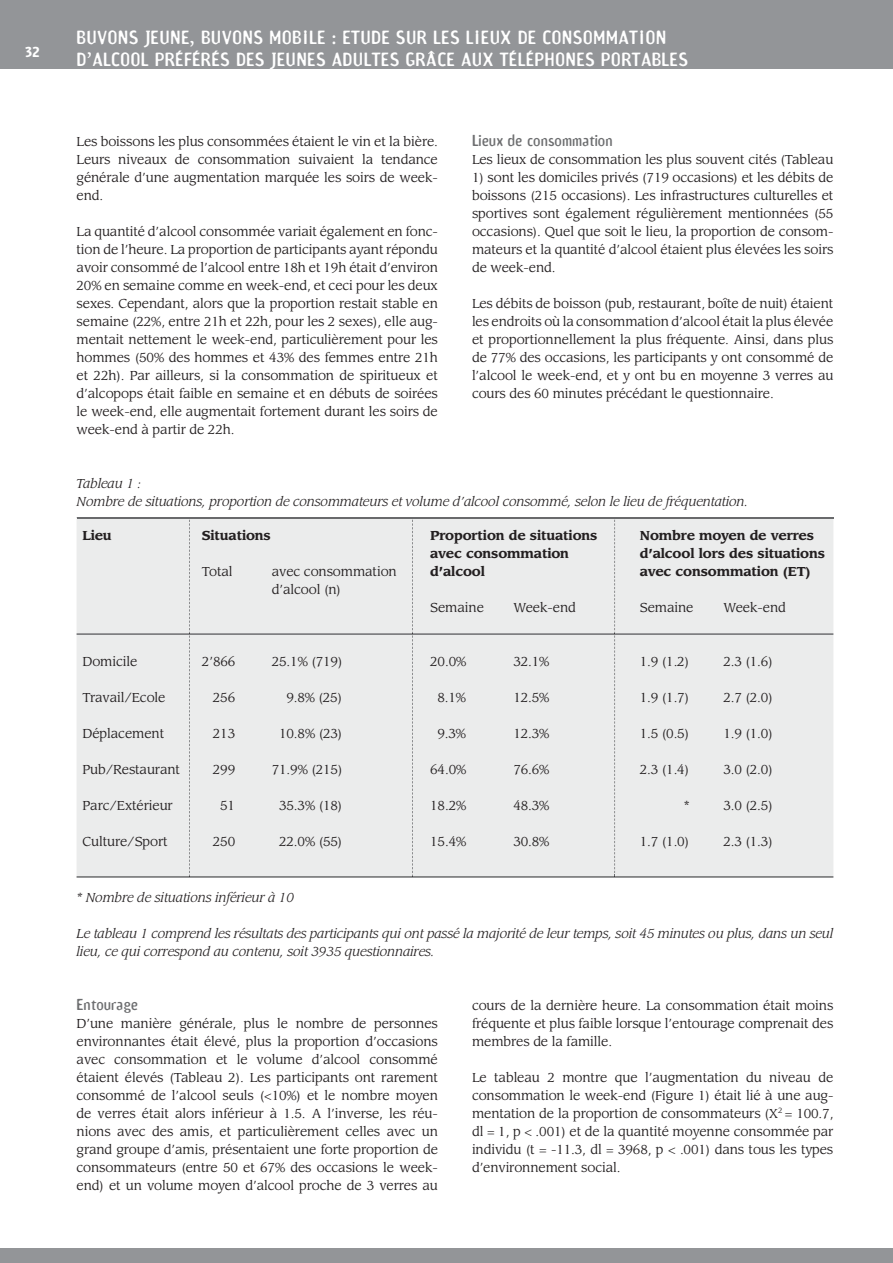
<style>
.page{position:relative;width:893px;height:1263px;background:#fff}
.page>*{position:absolute;margin:0;border:0;box-sizing:border-box;transform-origin:0 0}
.t1{font:18px/21.6px "Amoebia Sans";letter-spacing:.02em;color:#fff}
.t2{font:15px "Amoebia Sans";color:#6d6e70}
.t3{font:700 13.5px "Amoebia";color:#fff}
.t4{font:12.75px/18px "Leawood";letter-spacing:-.01em;color:#231f20;text-align:justify}
.t5{font:italic 12.75px/18px "Leawood";letter-spacing:-.01em;color:#231f20}
.t6{font:700 12.75px/18px "Leawood";letter-spacing:-.01em;color:#231f20}
</style>
<div class="page">
<div style="left:0;top:0;width:893px;height:68px;background:#939598"></div>
<div style="left:0;top:1249px;width:893px;height:14px;background:#939598"></div>
<div style="left:77px;top:517px;width:756px;height:361px;background:#ebecec"></div>
<p class="t3" style="left:26px;top:46px;width:15px">32</p>
<h1 class="t1" style="left:77px;top:28px;width:613px">BUVONS JEUNE, BUVONS MOBILE : ETUDE SUR LES LIEUX DE CONSOMMATION<br>D’ALCOOL PRÉFÉRÉS DES JEUNES ADULTES GRÂCE AUX TÉLÉPHONES PORTABLES</h1>
<p class="t4" style="left:77px;top:133px;width:363px">Les boissons les plus consommées étaient le vin et la bière.<br>Leurs niveaux de consommation suivaient la tendance générale d’une augmentation marquée les soirs de week&shy;end.</p>
<p class="t4" style="left:77px;top:223px;width:363px">La quantité d’alcool consommée variait également en fonc&shy;tion de l’heure. La proportion de participants ayant répondu avoir consommé de l’alcool entre 18h et 19h était d’environ 20% en semaine comme en week-end, et ceci pour les deux sexes. Cependant, alors que la proportion restait stable en semaine (22%, entre 21h et 22h, pour les 2 sexes), elle aug&shy;mentait nettement le week-end, particulièrement pour les hommes (50% des hommes et 43% des femmes entre 21h et 22h). Par ailleurs, si la consommation de spiritueux et d’alcopops était faible en semaine et en débuts de soirées le week-end, elle augmentait fortement durant les soirs de week-end à partir de 22h.</p>
<p class="t2" style="left:472px;top:133px;width:142px">Lieux de consommation</p>
<p class="t4" style="left:472px;top:151px;width:363px">Les lieux de consommation les plus souvent cités (Tableau</p>
<p class="t4" style="left:472px;top:169px;width:363px">1) sont les domiciles privés (719 occasions) et les débits de boissons (215 occasions). Les infrastructures culturelles et sportives sont également régulièrement mentionnées (55 occasions). Quel que soit le lieu, la proportion de consom&shy;mateurs et la quantité d’alcool étaient plus élevées les soirs de week-end.</p>
<p class="t4" style="left:472px;top:295px;width:363px">Les débits de boisson (pub, restaurant, boîte de nuit) étaient les endroits où la consommation d’alcool était la plus élevée et proportionnellement la plus fréquente. Ainsi, dans plus de 77% des occasions, les participants y ont consommé de l’alcool le week-end, et y ont bu en moyenne 3 verres au cours des 60 minutes précédant le questionnaire.</p>
<p class="t5" style="left:77px;top:475px;width:673px">Tableau 1 :<br>Nombre de situations, proportion de consommateurs et volume d’alcool consommé, selon le lieu de fréquentation.</p>
<p class="t6" style="left:83px;top:528px;width:31px">Lieu</p>
<p class="t6" style="left:202px;top:528px;width:70px">Situations</p>
<p class="t6" style="left:430px;top:528px;width:169px">Proportion de situations avec consommation d’alcool</p>
<p class="t6" style="left:640px;top:528px;width:187px">Nombre moyen de verres d’alcool lors des situations</p>
<p class="t4" style="left:202px;top:564px;width:32px">Total</p>
<p class="t4" style="left:272px;top:564px;width:127px">avec consommation</p>
<p class="t6" style="left:640px;top:564px;width:173px">avec consommation (ET)</p>
<p class="t4" style="left:272px;top:582px;width:71px">d’alcool (n)</p>
<p class="t4" style="left:430px;top:600px;width:55px">Semaine</p>
<p class="t4" style="left:513px;top:600px;width:64px">Week-end</p>
<p class="t4" style="left:640px;top:600px;width:55px">Semaine</p>
<p class="t4" style="left:723px;top:600px;width:64px">Week-end</p>
<p class="t4" style="left:83px;top:654px;width:56px">Domicile</p>
<p class="t4" style="left:202px;top:654px;width:35px">2’866</p>
<p class="t4" style="left:272px;top:654px;width:72px">25.1% (719)</p>
<p class="t4" style="left:430px;top:654px;width:38px">20.0%</p>
<p class="t4" style="left:513px;top:654px;width:38px">32.1%</p>
<p class="t4" style="left:640px;top:654px;width:51px">1.9 (1.2)</p>
<p class="t4" style="left:723px;top:654px;width:51px">2.3 (1.6)</p>
<p class="t4" style="left:83px;top:690px;width:85px">Travail/Ecole</p>
<p class="t4" style="left:213px;top:690px;width:24px">256</p>
<p class="t4" style="left:286px;top:690px;width:57px">9.8% (25)</p>
<p class="t4" style="left:438px;top:690px;width:30px">8.1%</p>
<p class="t4" style="left:513px;top:690px;width:38px">12.5%</p>
<p class="t4" style="left:640px;top:690px;width:51px">1.9 (1.7)</p>
<p class="t4" style="left:723px;top:690px;width:51px">2.7 (2.0)</p>
<p class="t4" style="left:83px;top:726px;width:83px">Déplacement</p>
<p class="t4" style="left:213px;top:726px;width:24px">213</p>
<p class="t4" style="left:279px;top:726px;width:65px">10.8% (23)</p>
<p class="t4" style="left:438px;top:726px;width:30px">9.3%</p>
<p class="t4" style="left:513px;top:726px;width:38px">12.3%</p>
<p class="t4" style="left:640px;top:726px;width:51px">1.5 (0.5)</p>
<p class="t4" style="left:723px;top:726px;width:51px">1.9 (1.0)</p>
<p class="t4" style="left:83px;top:762px;width:99px">Pub/Restaurant</p>
<p class="t4" style="left:213px;top:762px;width:24px">299</p>
<p class="t4" style="left:272px;top:762px;width:72px">71.9% (215)</p>
<p class="t4" style="left:430px;top:762px;width:38px">64.0%</p>
<p class="t4" style="left:513px;top:762px;width:38px">76.6%</p>
<p class="t4" style="left:640px;top:762px;width:51px">2.3 (1.4)</p>
<p class="t4" style="left:723px;top:762px;width:51px">3.0 (2.0)</p>
<p class="t4" style="left:83px;top:798px;width:92px">Parc/Extérieur</p>
<p class="t4" style="left:220px;top:798px;width:16px">51</p>
<p class="t4" style="left:279px;top:798px;width:65px">35.3% (18)</p>
<p class="t4" style="left:430px;top:798px;width:38px">18.2%</p>
<p class="t4" style="left:513px;top:798px;width:38px">48.3%</p>
<p class="t4" style="left:684px;top:798px;width:8px">*</p>
<p class="t4" style="left:723px;top:798px;width:51px">3.0 (2.5)</p>
<p class="t4" style="left:83px;top:834px;width:87px">Culture/Sport</p>
<p class="t4" style="left:213px;top:834px;width:24px">250</p>
<p class="t4" style="left:279px;top:834px;width:65px">22.0% (55)</p>
<p class="t4" style="left:430px;top:834px;width:38px">15.4%</p>
<p class="t4" style="left:513px;top:834px;width:38px">30.8%</p>
<p class="t4" style="left:640px;top:834px;width:51px">1.7 (1.0)</p>
<p class="t4" style="left:723px;top:834px;width:51px">2.3 (1.3)</p>
<p class="t5" style="left:77px;top:889px;width:219px">* Nombre de situations inférieur à 10</p>
<p class="t5" style="left:77px;top:925px;width:758px">Le tableau 1 comprend les résultats des participants qui ont passé la majorité de leur temps, soit 45 minutes ou plus, dans un seul lieu, ce qui correspond au contenu, soit 3935 questionnaires.</p>
<p class="t2" style="left:77px;top:997px;width:63px">Entourage</p>
<p class="t4" style="left:77px;top:1015px;width:363px">D’une manière générale, plus le nombre de personnes environnantes était élevé, plus la proportion d’occasions avec consommation et le volume d’alcool consommé étaient élevés (Tableau 2). Les participants ont rarement consommé de l’alcool seuls (&lt;10%) et le nombre moyen de verres était alors inférieur à 1.5. A l’inverse, les réu&shy;nions avec des amis, et particulièrement celles avec un grand groupe d’amis, présentaient une forte proportion de consommateurs (entre 50 et 67% des occasions le week&shy;end) et un volume moyen d’alcool proche de 3 verres au</p>
<p class="t4" style="left:472px;top:997px;width:363px">cours de la dernière heure. La consommation était moins fréquente et plus faible lorsque l’entourage comprenait des membres de la famille.</p>
<p class="t4" style="left:472px;top:1069px;width:363px">Le tableau 2 montre que l’augmentation du niveau de consommation le week-end (Figure 1) était lié à une aug&shy;mentation de la proportion de consommateurs (X<sup>2</sup> = 100.7, dl = 1, p &lt; .001) et de la quantité moyenne consommée par individu (t = -11.3, dl = 3968, p &lt; .001) dans tous les types d’environnement social.</p>
</div>
